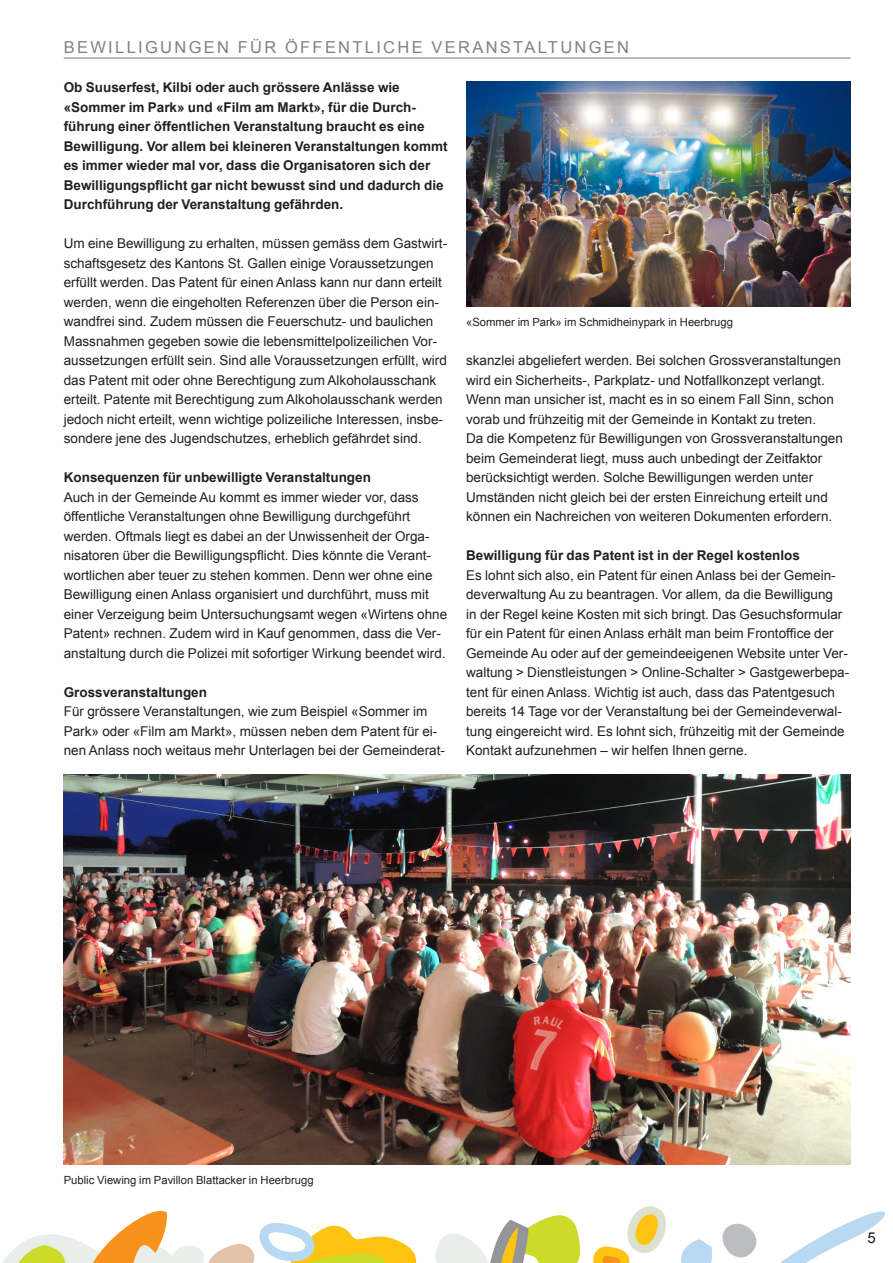
<style>
.page{position:relative;width:893px;height:1263px;background:#fff}
.page>*{position:absolute;margin:0;border:0;box-sizing:border-box;transform-origin:0 0}
.Rubrikentitel{font:16.5px "Arial";letter-spacing:.14em;color:#808285}
.Grundtext{font:15px "Arial";color:#231f20}
.Grundtext-2{font:13.5px/19.5px "Arial";color:#231f20}
.Grundtext_Auszeichnu{font:700 13.5px/19.5px "Arial";color:#231f20}
.Legende{font:11.25px "Arial";color:#231f20}
</style>
<div class="page">
<svg style="left:2px;top:1206px;width:883px;height:57px"></svg>
<hr style="left:64px;top:57px;width:786px;height:2px;background:#808285">
<img style="left:64px;top:775px;width:786px;height:390px">
<img style="left:466px;top:82px;width:384px;height:225px">
<p class="Rubrikentitel" style="left:64px;top:37px;width:567px">BEWILLIGUNGEN FÜR ÖFFENTLICHE VERANSTALTUNGEN</p>
<p class="Grundtext_Auszeichnu" style="left:64px;top:78px;width:385px">Ob Suuserfest, Kilbi oder auch grössere Anlässe wie «Sommer im Park» und «Film am Markt», für die Durch&shy;führung einer öffentlichen Veranstaltung braucht es eine Bewilligung. Vor allem bei kleineren Veranstaltungen kommt es immer wieder mal vor, dass die Organisatoren sich der Bewilligungspflicht gar nicht bewusst sind und dadurch die Durchführung der Veranstaltung gefährden.</p>
<p class="Grundtext-2" style="left:64px;top:234px;width:385px">Um eine Bewilligung zu erhalten, müssen gemäss dem Gastwirt&shy;schaftsgesetz des Kantons St. Gallen einige Voraussetzungen erfüllt werden. Das Patent für einen Anlass kann nur dann erteilt werden, wenn die eingeholten Referenzen über die Person ein&shy;wandfrei sind. Zudem müssen die Feuerschutz- und baulichen Massnahmen gegeben sowie die lebensmittelpolizeilichen Vor&shy;aussetzungen erfüllt sein. Sind alle Voraussetzungen erfüllt, wird das Patent mit oder ohne Berechtigung zum Alkoholausschank erteilt. Patente mit Berechtigung zum Alkoholausschank werden jedoch nicht erteilt, wenn wichtige polizeiliche Interessen, insbe&shy;sondere jene des Jugendschutzes, erheblich gefährdet sind.</p>
<p class="Grundtext_Auszeichnu" style="left:64px;top:468px;width:309px">Konsequenzen für unbewilligte Veranstaltungen</p>
<p class="Grundtext-2" style="left:64px;top:487px;width:385px">Auch in der Gemeinde Au kommt es immer wieder vor, dass öffentliche Veranstaltungen ohne Bewilligung durchgeführt werden. Oftmals liegt es dabei an der Unwissenheit der Orga&shy;nisatoren über die Bewilligungspflicht. Dies könnte die Verant&shy;wortlichen aber teuer zu stehen kommen. Denn wer ohne eine Bewilligung einen Anlass organisiert und durchführt, muss mit einer Verzeigung beim Untersuchungsamt wegen «Wirtens ohne Patent» rechnen. Zudem wird in Kauf genommen, dass die Ver&shy;anstaltung durch die Polizei mit sofortiger Wirkung beendet wird.</p>
<p class="Grundtext_Auszeichnu" style="left:64px;top:683px;width:145px">Grossveranstaltungen</p>
<p class="Grundtext-2" style="left:64px;top:702px;width:383px">Für grössere Veranstaltungen, wie zum Beispiel «Sommer im<br>Park» oder «Film am Markt», müssen neben dem Patent für ei&shy;nen Anlass noch weitaus mehr Unterlagen bei der Gemeinderat-</p>
<p class="Legende" style="left:466px;top:315px;width:268px">«Sommer im Park» im Schmidheinypark in Heerbrugg</p>
<p class="Grundtext-2" style="left:466px;top:351px;width:376px">skanzlei abgeliefert werden. Bei solchen Grossveranstaltungen wird ein Sicherheits-, Parkplatz- und Notfallkonzept verlangt.<br>Wenn man unsicher ist, macht es in so einem Fall Sinn, schon vorab und frühzeitig mit der Gemeinde in Kontakt zu treten.</p>
<p class="Grundtext-2" style="left:466px;top:429px;width:378px">Da die Kompetenz für Bewilligungen von Grossveranstaltungen beim Gemeinderat liegt, muss auch unbedingt der Zeitfaktor berücksichtigt werden. Solche Bewilligungen werden unter Umständen nicht gleich bei der ersten Einreichung erteilt und können ein Nachreichen von weiteren Dokumenten erfordern.</p>
<p class="Grundtext_Auszeichnu" style="left:466px;top:546px;width:335px">Bewilligung für das Patent ist in der Regel kostenlos</p>
<p class="Grundtext-2" style="left:466px;top:565px;width:385px">Es lohnt sich also, ein Patent für einen Anlass bei der Gemein&shy;deverwaltung Au zu beantragen. Vor allem, da die Bewilligung<br>in der Regel keine Kosten mit sich bringt. Das Gesuchsformular für ein Patent für einen Anlass erhält man beim Frontoffice der Gemeinde Au oder auf der gemeindeeigenen Website unter Ver&shy;waltung &gt; Dienstleistungen &gt; Online-Schalter &gt; Gastgewerbepa&shy;tent für einen Anlass. Wichtig ist auch, dass das Patentgesuch bereits 14 Tage vor der Veranstaltung bei der Gemeindeverwal&shy;tung eingereicht wird. Es lohnt sich, frühzeitig mit der Gemeinde Kontakt aufzunehmen – wir helfen Ihnen gerne.</p>
<p class="Legende" style="left:64px;top:1173px;width:251px">Public Viewing im Pavillon Blattacker in Heerbrugg</p>
<p class="Grundtext" style="left:867px;top:1228px;width:10px">5</p>
</div>
